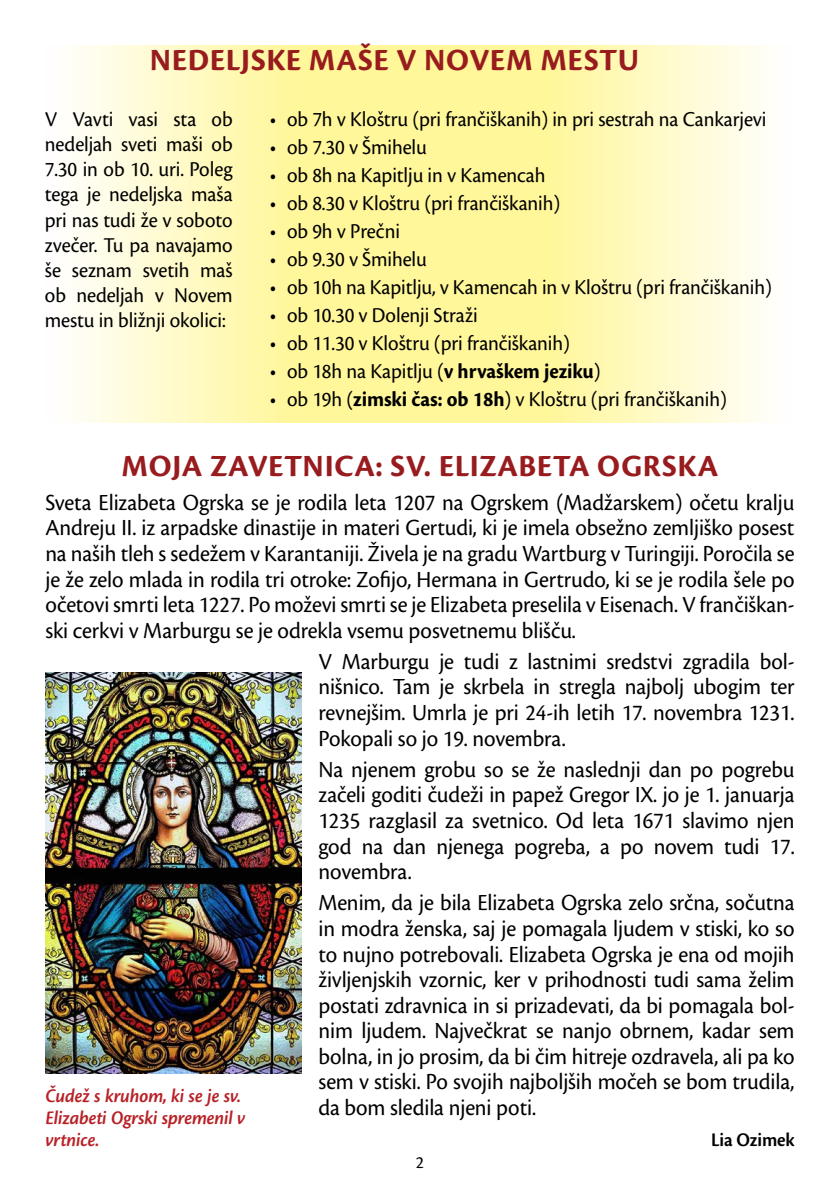
<style>
.page{position:relative;width:840px;height:1191px;background:#fff}
.page>*{position:absolute;margin:0;border:0;box-sizing:border-box;transform-origin:0 0}
.t1{font:700 32px "Cronos Pro";letter-spacing:.02em;color:#981b1e}
.t2{font:24px/25.6px "Cronos Pro";letter-spacing:-.005em;color:#000;text-align:justify;scale:.95 1}
.t3{font:22px/25.2px "Cronos Pro";letter-spacing:-.005em;color:#000;text-align:justify;scale:.95 1}
.t4{font:italic 600 20px/22px "Cronos Pro";letter-spacing:-.005em;color:#b72126;scale:.95 1}
.t5{font:600 20px "Cronos Pro";letter-spacing:-.005em;color:#000;scale:.95 1}
.t6{font:18px "Cronos Pro";color:#000}
.s1{font-weight:700}
</style>
<div class="page">
<svg style="left:76px;top:45px;width:343px;height:377px"></svg>
<svg style="left:419px;top:45px;width:345px;height:377px"></svg>
<img style="left:45px;top:672px;width:256px;height:401px">
<h1 class="t1" style="left:150px;top:42px;width:490px">NEDELJSKE MAŠE V NOVEM MESTU</h1>
<p class="t3" style="left:45px;top:106px;width:199px">V Vavti vasi sta ob nedeljah sveti maši ob 7.30 in ob 10. uri. Poleg tega je nedeljska maša pri nas tudi že v soboto zvečer. Tu pa navajamo še seznam svetih maš ob nedeljah v Novem mestu in bližnji okolici:</p>
<p class="t3" style="left:270px;top:106px;width:524px">• ob 7h v Kloštru (pri frančiškanih) in pri sestrah na Cankarjevi</p>
<p class="t3" style="left:270px;top:134px;width:166px">• ob 7.30 v Šmihelu</p>
<p class="t3" style="left:270px;top:163px;width:291px">• ob 8h na Kapitlju in v Kamencah</p>
<p class="t3" style="left:270px;top:191px;width:307px">• ob 8.30 v Kloštru (pri frančiškanih)</p>
<p class="t3" style="left:270px;top:219px;width:138px">• ob 9h v Prečni</p>
<p class="t3" style="left:270px;top:247px;width:166px">• ob 9.30 v Šmihelu</p>
<p class="t3" style="left:270px;top:275px;width:529px">• ob 10h na Kapitlju, v Kamencah in v Kloštru (pri frančiškanih)</p>
<p class="t3" style="left:270px;top:303px;width:220px">• ob 10.30 v Dolenji Straži</p>
<p class="t3" style="left:270px;top:331px;width:317px">• ob 11.30 v Kloštru (pri frančiškanih)</p>
<p class="t3" style="left:270px;top:359px;width:349px">• ob 18h na Kapitlju (<span class="s1">v hrvaškem jeziku</span>)</p>
<p class="t3" style="left:270px;top:387px;width:482px">• ob 19h (<span class="s1">zimski čas: ob 18h</span>) v Kloštru (pri frančiškanih)</p>
<h1 class="t1" style="left:121px;top:447px;width:598px">MOJA ZAVETNICA: SV. ELIZABETA OGRSKA</h1>
<p class="t2" style="left:45px;top:490px;width:789px">Sveta Elizabeta Ogrska se je rodila leta 1207 na Ogrskem (Madžarskem) očetu kralju Andreju II. iz arpadske dinastije in materi Gertudi, ki je imela obsežno zemljiško posest na naših tleh s sedežem v Karantaniji. Živela je na gradu Wartburg v Turingiji. Poročila se je že zelo mlada in rodila tri otroke: Zofijo, Hermana in Gertrudo, ki se je rodila šele po očetovi smrti leta 1227. Po moževi smrti se je Elizabeta preselila v Eisenach. V frančiškan&shy;ski cerkvi v Marburgu se je odrekla vsemu posvetnemu blišču.</p>
<p class="t2" style="left:318px;top:648px;width:502px">V Marburgu je tudi z lastnimi sredstvi zgradila bol&shy;nišnico. Tam je skrbela in stregla najbolj ubogim ter revnejšim. Umrla je pri 24-ih letih 17. novembra 1231.<br>Pokopali so jo 19. novembra.</p>
<p class="t2" style="left:318px;top:756px;width:502px">Na njenem grobu so se že naslednji dan po pogrebu začeli goditi čudeži in papež Gregor IX. jo je 1. januarja 1235 razglasil za svetnico. Od leta 1671 slavimo njen god na dan njenega pogreba, a po novem tudi 17. novembra.</p>
<p class="t2" style="left:318px;top:890px;width:502px">Menim, da je bila Elizabeta Ogrska zelo srčna, sočutna in modra ženska, saj je pomagala ljudem v stiski, ko so to nujno potrebovali. Elizabeta Ogrska je ena od mojih življenjskih vzornic, ker v prihodnosti tudi sama želim postati zdravnica in si prizadevati, da bi pomagala bol&shy;nim ljudem. Največkrat se nanjo obrnem, kadar sem bolna, in jo prosim, da bi čim hitreje ozdravela, ali pa ko sem v stiski. Po svojih najboljših močeh se bom trudila, da bom sledila njeni poti.</p>
<p class="t5" style="left:710px;top:1127px;width:89px">Lia Ozimek</p>
<p class="t4" style="left:45px;top:1085px;width:212px">Čudež s kruhom, ki se je sv.<br>Elizabeti Ogrski spremenil v vrtnice.</p>
<p class="t6" style="left:415px;top:1152px;width:10px">2</p>
</div>
